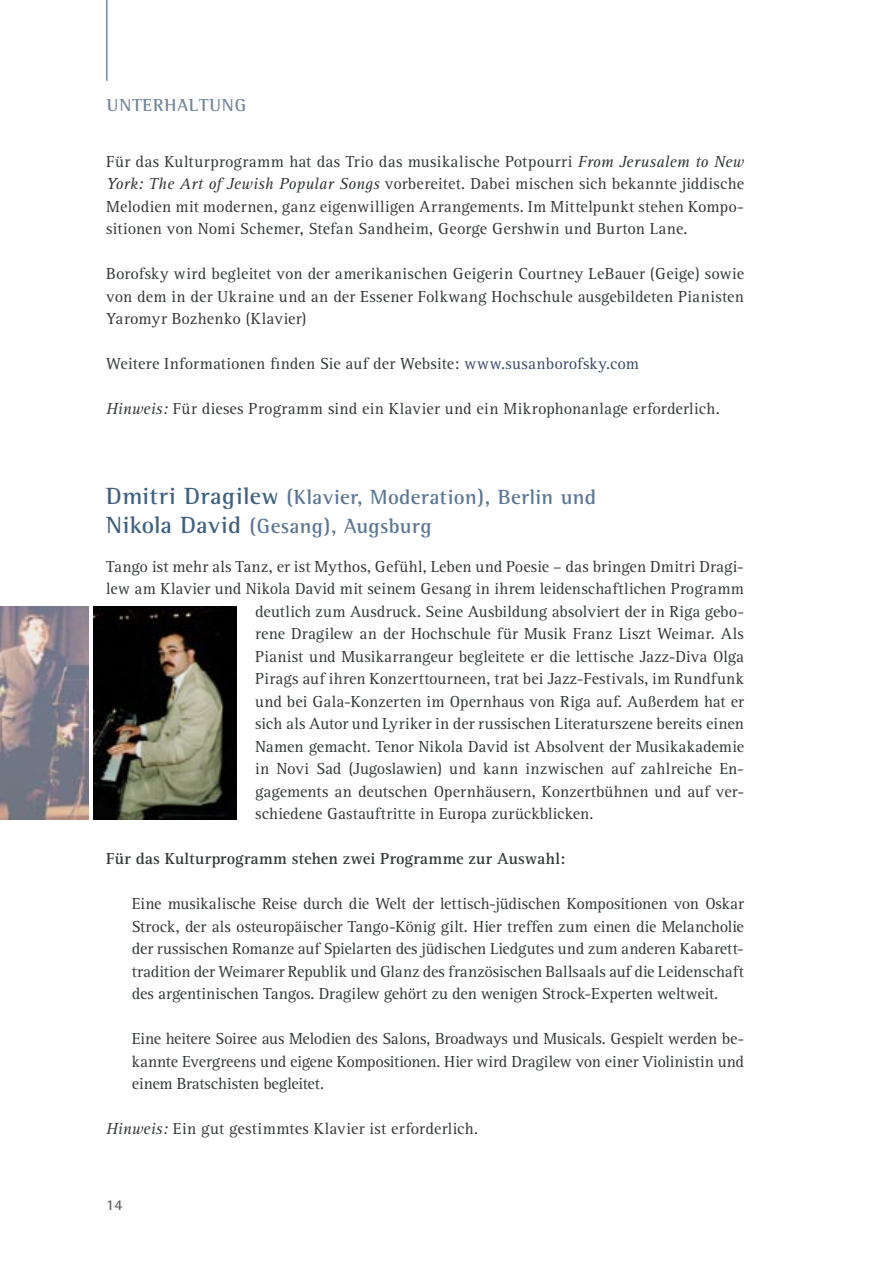
<style>
.page{position:relative;width:893px;height:1263px;background:#fff}
.page>*{position:absolute;margin:0;border:0;box-sizing:border-box;transform-origin:0 0}
.t1{font:700 21px/28.8px "Rotis Semi Serif";letter-spacing:.015em;color:#5b7696}
.t2{font:700 18px "Rotis Semi Serif";letter-spacing:.05em;color:#73849b}
.t3{font:16.5px/22.5px "Rotis Serif";letter-spacing:.005em;color:#343738;text-align:justify}
.t4{font:700 16.5px "Rotis Serif";letter-spacing:.005em;color:#343738}
.t5{font:700 15px "Rotis Sans Serif";color:#616468}
.s1{font-style:italic}
.s2{color:#3b4a68}
.s3{font-size:24px;color:#3e6182}
</style>
<div class="page">
<img style="left:93px;top:606px;width:144px;height:214px">
<img style="left:0;top:606px;width:89px;height:214px">
<hr style="left:106px;top:0;width:1px;height:81px;background:#3e6182">
<p class="t2" style="left:107px;top:95px;width:141px">UNTERHALTUNG</p>
<p class="t3" style="left:106px;top:150px;width:639px">Für das Kulturprogramm hat das Trio das musikalische Potpourri <span class="s1">From Jerusalem to New York: The Art of Jewish Popular Songs</span> vorbereitet. Dabei mischen sich bekannte jiddische Melodien mit modernen, ganz eigenwilligen Arrangements. Im Mittelpunkt stehen Kompo&shy;sitionen von Nomi Schemer, Stefan Sandheim, George Gershwin und Burton Lane.</p>
<p class="t3" style="left:106px;top:263px;width:639px">Borofsky wird begleitet von der amerikanischen Geigerin Courtney LeBauer (Geige) sowie von dem in der Ukraine und an der Essener Folkwang Hochschule ausgebildeten Pianisten Yaromyr Bozhenko (Klavier)</p>
<p class="t3" style="left:106px;top:353px;width:534px">Weitere Informationen finden Sie auf der Website: <span class="s2">www.susanborofsky.com</span></p>
<p class="t3" style="left:106px;top:398px;width:615px"><span class="s1">Hinweis:</span> Für dieses Programm sind ein Klavier und ein Mikrophonanlage erforderlich.</p>
<p class="t1" style="left:106px;top:482px;width:491px"><span class="s3">Dmitri Dragilew</span> (Klavier, Moderation), Berlin und<br><span class="s3">Nikola David</span> (Gesang), Augsburg</p>
<p class="t3" style="left:106px;top:555px;width:639px">Tango ist mehr als Tanz, er ist Mythos, Gefühl, Leben und Poesie – das bringen Dmitri Dragi-</p>
<p class="t3" style="left:106px;top:578px;width:639px">lew am Klavier und Nikola David mit seinem Gesang in ihrem leidenschaftlichen Programm</p>
<p class="t3" style="left:255px;top:600px;width:490px">deutlich zum Ausdruck. Seine Ausbildung absolviert der in Riga gebo-</p>
<p class="t3" style="left:255px;top:623px;width:490px">rene Dragilew an der Hochschule für Musik Franz Liszt Weimar. Als</p>
<p class="t3" style="left:255px;top:645px;width:490px">Pianist und Musikarrangeur begleitete er die lettische Jazz-Diva Olga</p>
<p class="t3" style="left:255px;top:668px;width:490px">Pirags auf ihren Konzerttourneen, trat bei Jazz-Festivals, im Rundfunk</p>
<p class="t3" style="left:255px;top:690px;width:490px">und bei Gala-Konzerten im Opernhaus von Riga auf. Außerdem hat er</p>
<p class="t3" style="left:255px;top:713px;width:490px">sich als Autor und Lyriker in der russischen Literaturszene bereits einen</p>
<p class="t3" style="left:255px;top:735px;width:490px">Namen gemacht. Tenor Nikola David ist Absolvent der Musikakademie</p>
<p class="t3" style="left:255px;top:758px;width:490px">in Novi Sad (Jugoslawien) und kann inzwischen auf zahlreiche En-</p>
<p class="t3" style="left:255px;top:780px;width:490px">gagements an deutschen Opernhäusern, Konzertbühnen und auf ver-</p>
<p class="t3" style="left:255px;top:803px;width:340px">schiedene Gastauftritte in Europa zurückblicken.</p>
<p class="t4" style="left:106px;top:849px;width:460px">Für das Kulturprogramm stehen zwei Programme zur Auswahl:</p>
<p class="t3" style="left:132px;top:893px;width:614px">Eine musikalische Reise durch die Welt der lettisch-jüdischen Kompositionen von Oskar Strock, der als osteuropäischer Tango-König gilt. Hier treffen zum einen die Melancholie der russischen Romanze auf Spielarten des jüdischen Liedgutes und zum anderen Kabarett&shy;tradition der Weimarer Republik und Glanz des französischen Ballsaals auf die Leidenschaft des argentinischen Tangos. Dragilew gehört zu den wenigen Strock-Experten weltweit.</p>
<p class="t3" style="left:132px;top:1028px;width:614px">Eine heitere Soiree aus Melodien des Salons, Broadways und Musicals. Gespielt werden be&shy;kannte Evergreens und eigene Kompositionen. Hier wird Dragilew von einer Violinistin und einem Bratschisten begleitet.</p>
<p class="t3" style="left:106px;top:1118px;width:373px"><span class="s1">Hinweis:</span> Ein gut gestimmtes Klavier ist erforderlich.</p>
<p class="t5" style="left:106px;top:1195px;width:18px">14</p>
</div>
